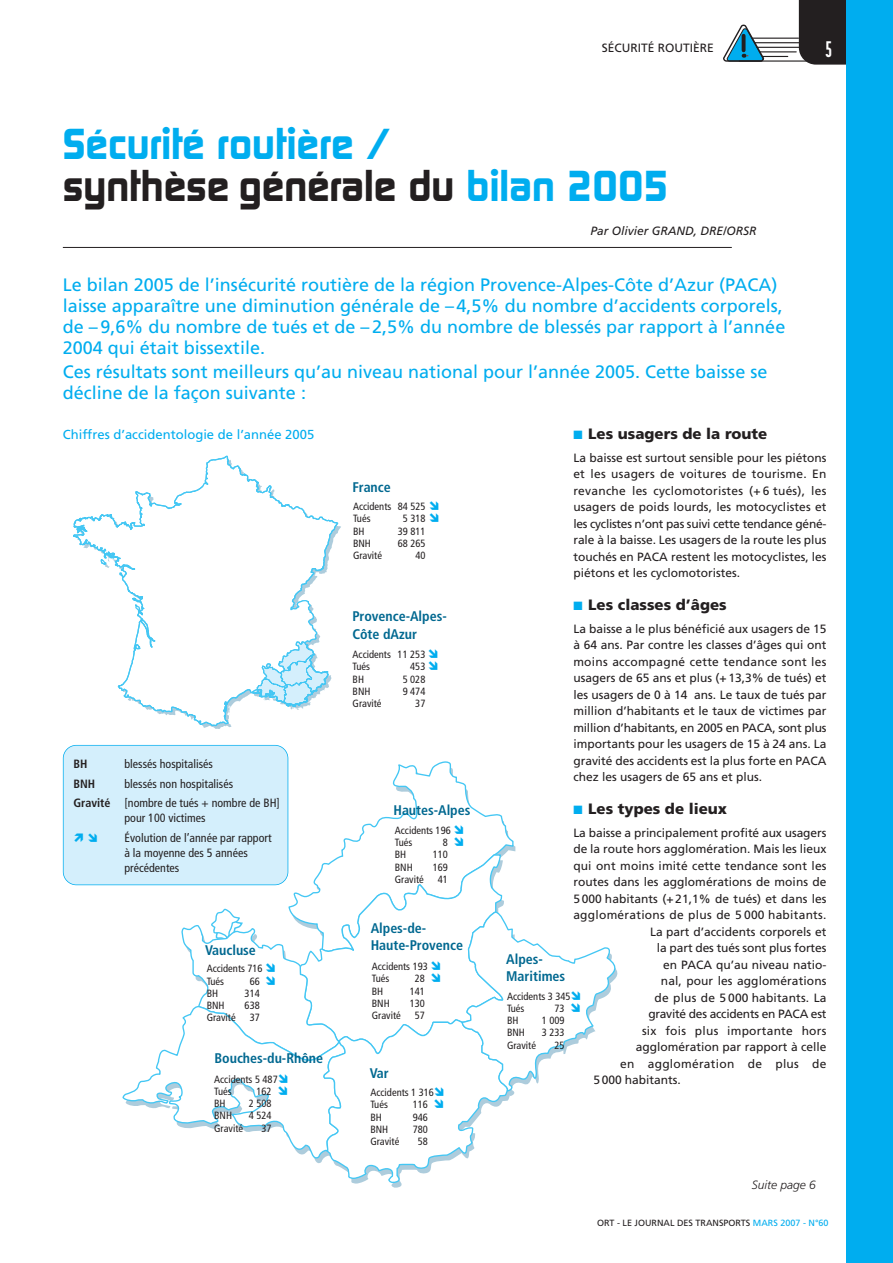
<style>
.page{position:relative;width:893px;height:1263px;background:#fff}
.page>*{position:absolute;margin:0;border:0;box-sizing:border-box;transform-origin:0 0}
.t1{font:700 42px/42px "Digital";color:#00adef}
.t2{font:900 27px "Modula";color:#fff}
.t3{font:18px/21px "Frutiger";color:#00adef}
.t4{font:900 15px "Frutiger";color:#231f20}
.t5{font:700 condensed 13.95px/17.5px "Frutiger";color:#006890}
.t6{font:13.05px "Frutiger";color:#00adef}
.t7{font:12px/16.5px "Frutiger";color:#231f20;text-align:justify}
.t8{font:condensed 12px/19.5px "Frutiger";color:#231f20}
.t9{font:12px "Frutiger";letter-spacing:.02em;color:#231f20}
.t10{font:12px "Frutiger";letter-spacing:-.02em;color:#231f20}
.t11{font:italic 12px "Frutiger";color:#231f20}
.t12{font:italic 300 12px "Frutiger";color:#231f20}
.t13{font:700 condensed 12px "Frutiger";color:#231f20}
.t14{font:condensed 10.5px/12.3px "Frutiger";color:#231f20}
.t15{font:9px "Frutiger";color:#231f20}
.s1{color:#231f20}
.s2{color:#00adef}
.s3{font-weight:700}
</style>
<div class="page">
<hr style="left:752px;top:38px;width:46px;height:1px;background:#231f20">
<hr style="left:755px;top:42px;width:49px;height:1px;background:#231f20">
<hr style="left:757px;top:47px;width:51px;height:1px;background:#231f20">
<hr style="left:759px;top:51px;width:37px;height:1px;background:#231f20">
<svg style="left:723px;top:24px;width:64px;height:38px"></svg>
<hr style="left:739px;top:60px;width:69px;height:2px;background:#231f20">
<div style="left:798px;top:1px;width:47px;height:64px;background:#231f20"></div>
<div style="left:845px;top:1px;width:47px;height:1262px;background:#00adef"></div>
<hr style="left:63px;top:247px;width:668px;height:1px;background:#231f20">
<svg style="left:73px;top:456px;width:266px;height:271px"></svg>
<div style="left:63px;top:745px;width:225px;height:140px;background:#d4effc;border-radius:13px"></div>
<div style="left:63px;top:745px;width:225px;height:140px;border:2px solid #00adef;border-radius:14px"></div>
<svg style="left:122px;top:760px;width:496px;height:424px"></svg>
<p class="t7" style="left:601px;top:41px;width:114px">SÉCURITÉ ROUTIÈRE</p>
<h2 class="t2" style="left:825px;top:40px;width:8px">5</h2>
<h1 class="t1" style="left:63px;top:126px;width:607px">Sécurité routière /<br><span class="s1">synthèse générale du</span> bilan 2005</h1>
<p class="t11" style="left:590px;top:226px;width:168px">Par Olivier GRAND, DRE/ORSR</p>
<p class="t3" style="left:63px;top:275px;width:724px">Le bilan 2005 de l’insécurité routière de la région Provence-Alpes-Côte d’Azur (PACA) laisse apparaître une diminution générale de – 4,5% du nombre d’accidents corporels, de – 9,6% du nombre de tués et de – 2,5% du nombre de blessés par rapport à l’année 2004 qui était bissextile.</p>
<h3 class="t3" style="left:63px;top:362px;width:706px">Ces résultats sont meilleurs qu’au niveau national pour l’année 2005. Cette baisse se décline de la façon suivante :</h3>
<p class="t6" style="left:63px;top:429px;width:253px">Chiffres d’accidentologie de l’année 2005</p>
<p class="t4" style="left:573px;top:428px;width:195px"><span class="s2">■</span> Les usagers de la route</p>
<p class="t7" style="left:573px;top:450px;width:255px">La baisse est surtout sensible pour les piétons et les usagers de voitures de tourisme. En revanche les cyclomotoristes (+ 6 tués), les usagers de poids lourds, les motocyclistes et les cyclistes n’ont pas suivi cette tendance géné&shy;rale à la baisse. Les usagers de la route les plus touchés en PACA restent les motocyclistes, les piétons et les cyclomotoristes.</p>
<p class="t4" style="left:573px;top:599px;width:155px"><span class="s2">■</span> Les classes d’âges</p>
<p class="t7" style="left:573px;top:621px;width:255px">La baisse a le plus bénéficié aux usagers de 15 à 64 ans. Par contre les classes d’âges qui ont moins accompagné cette tendance sont les usagers de 65 ans et plus (+ 13,3% de tués) et les usagers de 0 à 14 ans. Le taux de tués par million d’habitants et le taux de victimes par million d’habitants, en 2005 en PACA, sont plus importants pour les usagers de 15 à 24 ans. La gravité des accidents est la plus forte en PACA chez les usagers de 65 ans et plus.</p>
<p class="t4" style="left:573px;top:803px;width:155px"><span class="s2">■</span> Les types de lieux</p>
<p class="t7" style="left:573px;top:825px;width:254px">La baisse a principalement profité aux usagers</p>
<p class="t7" style="left:573px;top:842px;width:255px">de la route hors agglomération. Mais les lieux</p>
<p class="t7" style="left:573px;top:858px;width:255px">qui ont moins imité cette tendance sont les</p>
<p class="t7" style="left:573px;top:875px;width:254px">routes dans les agglomérations de moins de</p>
<p class="t7" style="left:573px;top:891px;width:254px">5 000 habitants (+ 21,1% de tués) et dans les</p>
<p class="t9" style="left:573px;top:910px;width:254px">agglomérations de plus de 5 000 habitants.</p>
<p class="t7" style="left:650px;top:924px;width:178px">La part d’accidents corporels et</p>
<p class="t7" style="left:657px;top:941px;width:171px">la part des tués sont plus fortes</p>
<p class="t7" style="left:663px;top:957px;width:165px">en PACA qu’au niveau natio-</p>
<p class="t7" style="left:661px;top:974px;width:167px">nal, pour les agglomérations</p>
<p class="t7" style="left:654px;top:990px;width:173px">de plus de 5 000 habitants. La</p>
<p class="t10" style="left:648px;top:1009px;width:180px">gravité des accidents en PACA est</p>
<p class="t9" style="left:642px;top:1026px;width:186px">six fois plus importante hors</p>
<p class="t7" style="left:635px;top:1040px;width:192px">agglomération par rapport à celle</p>
<p class="t9" style="left:620px;top:1059px;width:208px">en agglomération de plus de</p>
<p class="t7" style="left:593px;top:1073px;width:89px">5 000 habitants.</p>
<p class="t5" style="left:352px;top:480px;width:40px">France</p>
<p class="t14" style="left:353px;top:501px;width:74px">Accidents 84 525<br>Tués</p>
<p class="t14" style="left:403px;top:513px;width:24px">5 318</p>
<p class="t14" style="left:353px;top:526px;width:13px">BH</p>
<p class="t14" style="left:398px;top:526px;width:29px">39 811</p>
<p class="t14" style="left:353px;top:538px;width:19px">BNH</p>
<p class="t14" style="left:398px;top:538px;width:29px">68 265</p>
<p class="t14" style="left:353px;top:550px;width:30px">Gravité</p>
<p class="t14" style="left:415px;top:550px;width:12px">40</p>
<p class="t5" style="left:352px;top:609px;width:96px">Provence-Alpes-<br>Côte díAzur</p>
<p class="t14" style="left:352px;top:649px;width:74px">Accidents 11 253<br>Tués</p>
<p class="t14" style="left:410px;top:661px;width:17px">453</p>
<p class="t14" style="left:352px;top:674px;width:13px">BH</p>
<p class="t14" style="left:402px;top:674px;width:24px">5 028</p>
<p class="t14" style="left:352px;top:686px;width:19px">BNH</p>
<p class="t14" style="left:402px;top:686px;width:24px">9 474</p>
<p class="t14" style="left:352px;top:698px;width:30px">Gravité</p>
<p class="t14" style="left:415px;top:698px;width:12px">37</p>
<p class="t13" style="left:73px;top:759px;width:16px">BH</p>
<p class="t8" style="left:124px;top:755px;width:90px">blessés hospitalisés</p>
<p class="t13" style="left:73px;top:779px;width:23px">BNH</p>
<p class="t8" style="left:73px;top:775px;width:208px;text-align:center">blessés non hospitalisés<br><span class="s3">Gravité</span> [nombre de tués + nombre de BH]</p>
<p class="t8" style="left:124px;top:809px;width:149px">pour 100 victimes<br>Évolution de l’année par rapport</p>
<p class="t8" style="left:124px;top:846px;width:125px;line-height:15px">à la moyenne des 5 années précédentes</p>
<p class="t5" style="left:393px;top:803px;width:78px">Hautes-Alpes</p>
<p class="t14" style="left:395px;top:825px;width:57px">Accidents 196<br>Tués</p>
<p class="t14" style="left:443px;top:837px;width:7px">8</p>
<p class="t14" style="left:395px;top:849px;width:13px">BH</p>
<p class="t14" style="left:433px;top:849px;width:17px">110</p>
<p class="t14" style="left:395px;top:862px;width:19px">BNH</p>
<p class="t14" style="left:433px;top:862px;width:17px">169</p>
<p class="t14" style="left:395px;top:874px;width:30px">Gravité</p>
<p class="t14" style="left:438px;top:874px;width:12px">41</p>
<p class="t5" style="left:370px;top:920px;width:94px">Alpes-de-<br>Haute-Provence</p>
<p class="t5" style="left:205px;top:943px;width:52px">Vaucluse</p>
<p class="t5" style="left:506px;top:951px;width:60px">Alpes-<br>Maritimes</p>
<p class="t14" style="left:372px;top:961px;width:57px">Accidents 193<br>Tués</p>
<p class="t14" style="left:207px;top:963px;width:57px">Accidents 716<br>Tués</p>
<p class="t14" style="left:415px;top:973px;width:12px">28</p>
<p class="t14" style="left:250px;top:976px;width:12px">66</p>
<p class="t14" style="left:372px;top:986px;width:13px">BH</p>
<p class="t14" style="left:410px;top:986px;width:17px">141</p>
<p class="t14" style="left:372px;top:998px;width:19px">BNH</p>
<p class="t14" style="left:410px;top:998px;width:17px">130</p>
<p class="t14" style="left:372px;top:1010px;width:30px">Gravité</p>
<p class="t14" style="left:415px;top:1010px;width:12px">57</p>
<p class="t14" style="left:207px;top:988px;width:13px">BH</p>
<p class="t14" style="left:245px;top:988px;width:17px">314</p>
<p class="t14" style="left:207px;top:1000px;width:19px">BNH</p>
<p class="t14" style="left:245px;top:1000px;width:17px">638</p>
<p class="t14" style="left:207px;top:1012px;width:30px">Gravité</p>
<p class="t14" style="left:250px;top:1012px;width:12px">37</p>
<p class="t14" style="left:507px;top:991px;width:65px">Accidents 3 345<br>Tués</p>
<p class="t14" style="left:554px;top:1003px;width:12px">73</p>
<p class="t14" style="left:507px;top:1015px;width:13px">BH</p>
<p class="t14" style="left:541px;top:1015px;width:24px">1 009</p>
<p class="t14" style="left:507px;top:1027px;width:19px">BNH</p>
<p class="t14" style="left:541px;top:1027px;width:24px">3 233</p>
<p class="t14" style="left:507px;top:1040px;width:30px">Gravité</p>
<p class="t14" style="left:554px;top:1040px;width:12px">25</p>
<p class="t5" style="left:214px;top:1051px;width:110px">Bouches-du-Rhône</p>
<p class="t5" style="left:369px;top:1065px;width:20px">Var</p>
<p class="t14" style="left:214px;top:1074px;width:65px">Accidents 5 487<br>Tués</p>
<p class="t14" style="left:256px;top:1086px;width:17px">162</p>
<p class="t14" style="left:370px;top:1087px;width:65px">Accidents 1 316<br>Tués</p>
<p class="t14" style="left:214px;top:1098px;width:13px">BH</p>
<p class="t14" style="left:249px;top:1098px;width:24px">2 508</p>
<p class="t14" style="left:214px;top:1111px;width:19px">BNH</p>
<p class="t14" style="left:249px;top:1111px;width:24px">4 524</p>
<p class="t14" style="left:214px;top:1123px;width:30px">Gravité</p>
<p class="t14" style="left:261px;top:1123px;width:12px">37</p>
<p class="t14" style="left:413px;top:1099px;width:17px">116</p>
<p class="t14" style="left:370px;top:1112px;width:13px">BH</p>
<p class="t14" style="left:413px;top:1112px;width:17px">946</p>
<p class="t14" style="left:370px;top:1124px;width:19px">BNH</p>
<p class="t14" style="left:413px;top:1124px;width:17px">780</p>
<p class="t14" style="left:370px;top:1136px;width:30px">Gravité</p>
<p class="t14" style="left:418px;top:1136px;width:12px">58</p>
<p class="t12" style="left:751px;top:1180px;width:66px">Suite page 6</p>
<p class="t15" style="left:597px;top:1220px;width:233px">ORT - LE JOURNAL DES TRANSPORTS <span class="s2">MARS 2007 - N°60</span></p>
</div>
